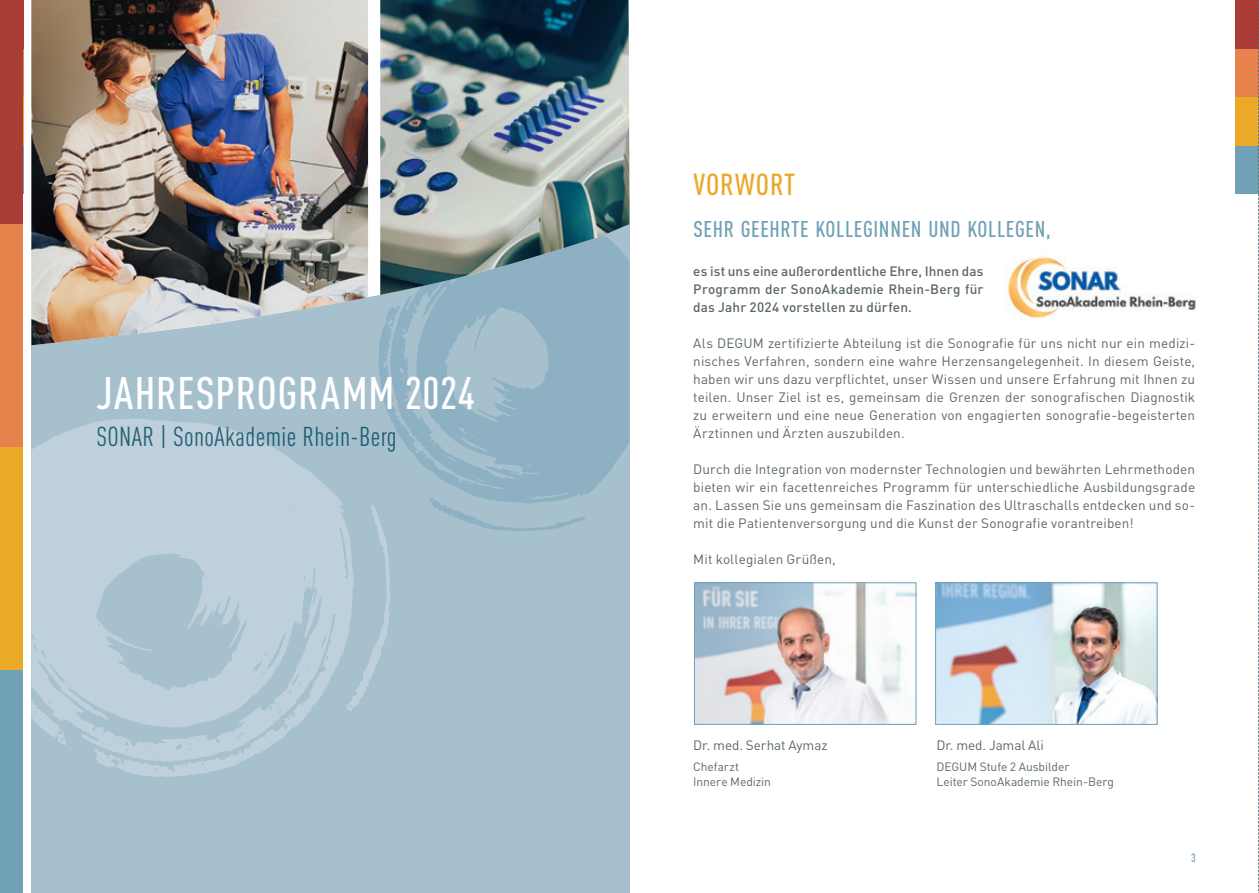
<style>
.page{position:relative;width:1259px;height:893px;background:#fff}
.page>*{position:absolute;margin:0;border:0;box-sizing:border-box;transform-origin:0 0}
.t1{font:500 condensed 45px "DIN Pro";letter-spacing:.02em;color:#fff}
.t2{font:500 condensed 30px "DIN Pro";letter-spacing:.03em;color:#eba928}
.t3{font:condensed 27px "DIN Pro";letter-spacing:.015em;color:#1f5d73}
.t4{font:500 condensed 22.5px "DIN Pro";letter-spacing:.03em;color:#71a1b6}
.t5{font:13.5px/18px "DIN Pro";letter-spacing:.01em;color:#5b676d;text-align:justify}
.t6{font:500 13.5px/18px "DIN Pro";letter-spacing:.01em;color:#5b676d;text-align:justify}
.t7{font:12px/15px "DIN Pro";letter-spacing:-.005em;color:#5b676d}
.t8{font:500 condensed 12px "DIN Pro";color:#71a1b6}
</style>
<div class="page">
<div style="left:1236px;top:146px;width:23px;height:48px;background:#71a1b6"></div>
<div style="left:1236px;top:97px;width:23px;height:49px;background:#eba928"></div>
<div style="left:1236px;top:49px;width:23px;height:48px;background:#e6834d"></div>
<div style="left:1236px;top:0;width:23px;height:49px;background:#a93d36"></div>
<div style="left:31px;top:196px;width:598px;height:697px;background:#a6c0ce"></div>
<svg style="left:378px;top:345px;width:251px;height:186px;fill:#8db1c2"></svg>
<svg style="left:31px;top:419px;width:359px;height:358px;fill:#bed0db"></svg>
<svg style="left:368px;top:53px;width:261px;height:292px;fill:#8db1c2"></svg>
<img style="left:380px;top:0;width:249px;height:295px">
<img style="left:31px;top:0;width:337px;height:345px">
<img style="left:696px;top:585px;width:218px;height:138px">
<div style="left:694px;top:583px;width:222px;height:142px;border:1px solid #71a1b6"></div>
<img style="left:937px;top:585px;width:218px;height:138px">
<div style="left:935px;top:583px;width:222px;height:142px;border:1px solid #71a1b6"></div>
<img style="left:1008px;top:257px;width:188px;height:61px">
<svg style="left:1258px;top:0;width:1px;height:893px"></svg>
<div style="left:0;top:670px;width:23px;height:223px;background:#71a1b6"></div>
<div style="left:0;top:446px;width:23px;height:224px;background:#eba928"></div>
<div style="left:0;top:223px;width:23px;height:223px;background:#e6834d"></div>
<div style="left:0;top:0;width:23px;height:223px;background:#a93d36"></div>
<svg style="left:97px;top:425px;width:298px;height:27px"></svg>
<h1 class="t1" style="left:97px;top:360px;width:380px">JAHRESPROGRAMM 2024</h1>
<h3 class="t3" style="left:96px;top:418px;width:302px">SONAR | SonoAkademie Rhein-Berg</h3>
<h2 class="t2" style="left:693px;top:163px;width:103px">VORWORT</h2>
<h3 class="t4" style="left:693px;top:213px;width:359px">SEHR GEEHRTE KOLLEGINNEN UND KOLLEGEN,</h3>
<p class="t6" style="left:693px;top:261px;width:292px">es ist uns eine außerordentliche Ehre, Ihnen das Programm der SonoAkademie Rhein-Berg für das Jahr 2024 vorstellen zu dürfen.</p>
<p class="t5" style="left:693px;top:333px;width:503px">Als DEGUM zertifizierte Abteilung ist die Sonografie für uns nicht nur ein medizi&shy;nisches Verfahren, sondern eine wahre Herzensangelegenheit. In diesem Geiste, haben wir uns dazu verpflichtet, unser Wissen und unsere Erfahrung mit Ihnen zu teilen. Unser Ziel ist es, gemeinsam die Grenzen der sonografischen Diagnostik zu erweitern und eine neue Generation von engagierten sonografie-begeisterten Ärztinnen und Ärzten auszubilden.</p>
<p class="t5" style="left:693px;top:459px;width:503px">Durch die Integration von modernster Technologien und bewährten Lehrmethoden bieten wir ein facettenreiches Programm für unterschiedliche Ausbildungsgrade an. Lassen Sie uns gemeinsam die Faszination des Ultraschalls entdecken und so&shy;mit die Patientenversorgung und die Kunst der Sonografie vorantreiben!</p>
<p class="t5" style="left:693px;top:549px;width:144px">Mit kollegialen Grüßen,</p>
<p class="t5" style="left:693px;top:735px;width:136px">Dr. med. Serhat Aymaz</p>
<p class="t7" style="left:693px;top:758px;width:79px">Chefarzt<br>Innere Medizin</p>
<p class="t5" style="left:936px;top:735px;width:109px">Dr. med. Jamal Ali</p>
<p class="t7" style="left:936px;top:758px;width:179px">DEGUM Stufe 2 Ausbilder<br>Leiter SonoAkademie Rhein-Berg</p>
<p class="t8" style="left:1191px;top:849px;width:6px">3</p>
</div>
